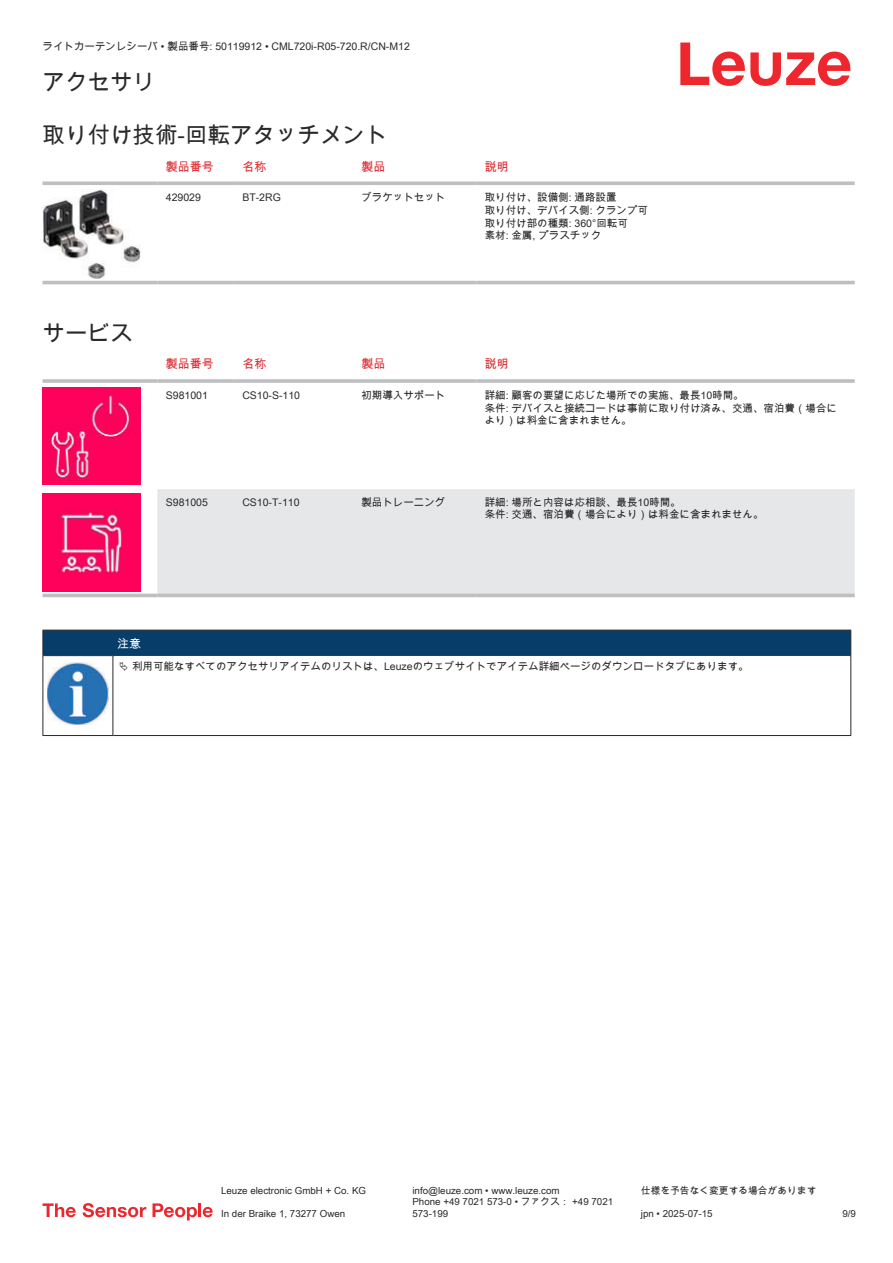
<style>
.page{position:relative;width:893px;height:1263px;background:#fff}
.page>*{position:absolute;margin:0;border:0;box-sizing:border-box;transform-origin:0 0}
.t1{font:22.5px "Arial Unicode MS";color:#2b292a}
.t2{font:12px "Arial Unicode MS";color:#db2a30}
.t3{font:12px "Arial Unicode MS";color:#fff}
.t4{font:10.5px/12.6px "Arial Unicode MS";color:#2b292a}
.t5{font:9.75px/11.7px "Arial Unicode MS";color:#2b292a}
</style>
<div class="page">
<svg style="left:680px;top:43px;width:170px;height:43px"></svg>
<svg style="left:43px;top:252px;width:812px;height:33px"></svg>
<svg style="left:43px;top:181px;width:114px;height:4px"></svg>
<svg style="left:157px;top:181px;width:77px;height:4px"></svg>
<svg style="left:234px;top:181px;width:119px;height:4px"></svg>
<svg style="left:353px;top:181px;width:123px;height:4px"></svg>
<svg style="left:476px;top:181px;width:379px;height:4px;background:#c4c6c8"></svg>
<hr style="left:43px;top:281px;width:114px;height:3px;background:#bdbfc1">
<hr style="left:157px;top:281px;width:77px;height:3px;background:#bdbfc1">
<hr style="left:234px;top:281px;width:119px;height:3px;background:#bdbfc1">
<hr style="left:353px;top:281px;width:123px;height:3px;background:#bdbfc1">
<hr style="left:476px;top:281px;width:379px;height:3px;background:#bdbfc1">
<img style="left:43px;top:190px;width:97px;height:88px">
<svg style="left:43px;top:387px;width:812px;height:211px"></svg>
<div style="left:157px;top:489px;width:698px;height:105px;background:#e6e7e9"></div>
<hr style="left:43px;top:379px;width:114px;height:4px;background:#bdbfc1">
<hr style="left:157px;top:379px;width:77px;height:4px;background:#c8cacb">
<hr style="left:234px;top:379px;width:119px;height:4px;background:#c3c5c6">
<hr style="left:353px;top:379px;width:123px;height:4px;background:#bdbfc1">
<hr style="left:476px;top:379px;width:379px;height:4px;background:#c8cacb">
<hr style="left:43px;top:594px;width:114px;height:3px;background:#bdbfc1">
<hr style="left:157px;top:594px;width:77px;height:3px;background:#bdbfc1">
<hr style="left:234px;top:594px;width:119px;height:3px;background:#bdbfc1">
<hr style="left:353px;top:594px;width:123px;height:3px;background:#bdbfc1">
<hr style="left:476px;top:594px;width:379px;height:3px;background:#bdbfc1">
<img style="left:43px;top:387px;width:97px;height:98px">
<img style="left:43px;top:493px;width:97px;height:98px">
<div style="left:43px;top:630px;width:808px;height:26px;background:#063d69"></div>
<hr style="left:113px;top:655px;width:738px;height:1px;background:#2b292a">
<hr style="left:43px;top:656px;width:1px;height:75px;background:#2b292a">
<hr style="left:113px;top:656px;width:1px;height:75px;background:#2b292a">
<hr style="left:850px;top:656px;width:1px;height:75px;background:#2b292a">
<hr style="left:43px;top:735px;width:70px;height:1px;background:#2b292a">
<hr style="left:113px;top:735px;width:738px;height:1px;background:#2b292a">
<img style="left:47px;top:662px;width:61px;height:63px">
<svg style="left:43px;top:1203px;width:33px;height:14px"></svg>
<svg style="left:83px;top:1203px;width:63px;height:14px"></svg>
<svg style="left:153px;top:1203px;width:44px;height:17px"></svg>
<hr style="left:198px;top:1203px;width:3px;height:14px;background:#ed272d">
<svg style="left:203px;top:1207px;width:10px;height:10px"></svg>
<p class="t4" style="left:43px;top:40px;width:369px">ライトカーテンレシーバ • 製品番号: 50119912 • CML720i-R05-720.R/CN-M12</p>
<h1 class="t1" style="left:43px;top:66px;width:114px">アクセサリ</h1>
<h1 class="t1" style="left:43px;top:119px;width:346px">取り付け技術-回転アタッチメント</h1>
<p class="t2" style="left:166px;top:158px;width:49px">製品番号</p>
<p class="t2" style="left:242px;top:158px;width:25px">名称</p>
<p class="t2" style="left:361px;top:158px;width:25px">製品</p>
<p class="t2" style="left:485px;top:158px;width:25px">説明</p>
<p class="t4" style="left:166px;top:191px;width:37px">429029</p>
<p class="t4" style="left:242px;top:191px;width:40px">BT-2RG</p>
<p class="t4" style="left:361px;top:191px;width:85px">ブラケットセット</p>
<p class="t4" style="left:485px;top:191px;width:165px">取り付け、設備側: 通路設置<br>取り付け、デバイス側: クランプ可取り付け部の種類: 360°回転可<br>素材: 金属, プラスチック</p>
<h1 class="t1" style="left:43px;top:317px;width:91px">サービス</h1>
<p class="t2" style="left:166px;top:355px;width:49px">製品番号</p>
<p class="t2" style="left:242px;top:355px;width:25px">名称</p>
<p class="t2" style="left:361px;top:355px;width:25px">製品</p>
<p class="t2" style="left:485px;top:355px;width:25px">説明</p>
<p class="t4" style="left:166px;top:389px;width:44px">S981001</p>
<p class="t4" style="left:242px;top:389px;width:59px">CS10-S-110</p>
<p class="t4" style="left:361px;top:389px;width:85px">初期導入サポート</p>
<p class="t4" style="left:485px;top:389px;width:354px">詳細: 顧客の要望に応じた場所での実施、最長10時間。<br>条件: デバイスと接続コードは事前に取り付け済み、交通、宿泊費（場合により） は料金に含まれません。</p>
<p class="t4" style="left:166px;top:495px;width:44px">S981005</p>
<p class="t4" style="left:242px;top:495px;width:59px">CS10-T-110</p>
<p class="t4" style="left:361px;top:495px;width:85px">製品トレーニング</p>
<p class="t4" style="left:485px;top:495px;width:280px">詳細: 場所と内容は応相談、最長10時間。<br>条件: 交通、宿泊費（場合により）は料金に含まれません。</p>
<p class="t3" style="left:117px;top:635px;width:25px">注意</p>
<p class="t4" style="left:132px;top:660px;width:618px">利用可能なすべてのアクセサリアイテムのリストは、Leuzeのウェブサイトでアイテム詳細ページのダウンロードタブにあります。</p>
<p class="t5" style="left:221px;top:1184px;width:146px">Leuze electronic GmbH + Co. KG</p>
<p class="t5" style="left:412px;top:1184px;width:149px">info@leuze.com • www.leuze.com</p>
<p class="t5" style="left:641px;top:1184px;width:177px">仕様を予告なく変更する場合があります</p>
<p class="t5" style="left:221px;top:1207px;width:126px">In der Braike 1, 73277 Owen</p>
<p class="t5" style="left:412px;top:1196px;width:202px">Phone +49 7021 573-0 • ファクス： +49 7021<br>573-199</p>
<p class="t5" style="left:641px;top:1207px;width:73px">jpn • 2025-07-15</p>
<p class="t5" style="left:842px;top:1207px;width:15px">9/9</p>
</div>
